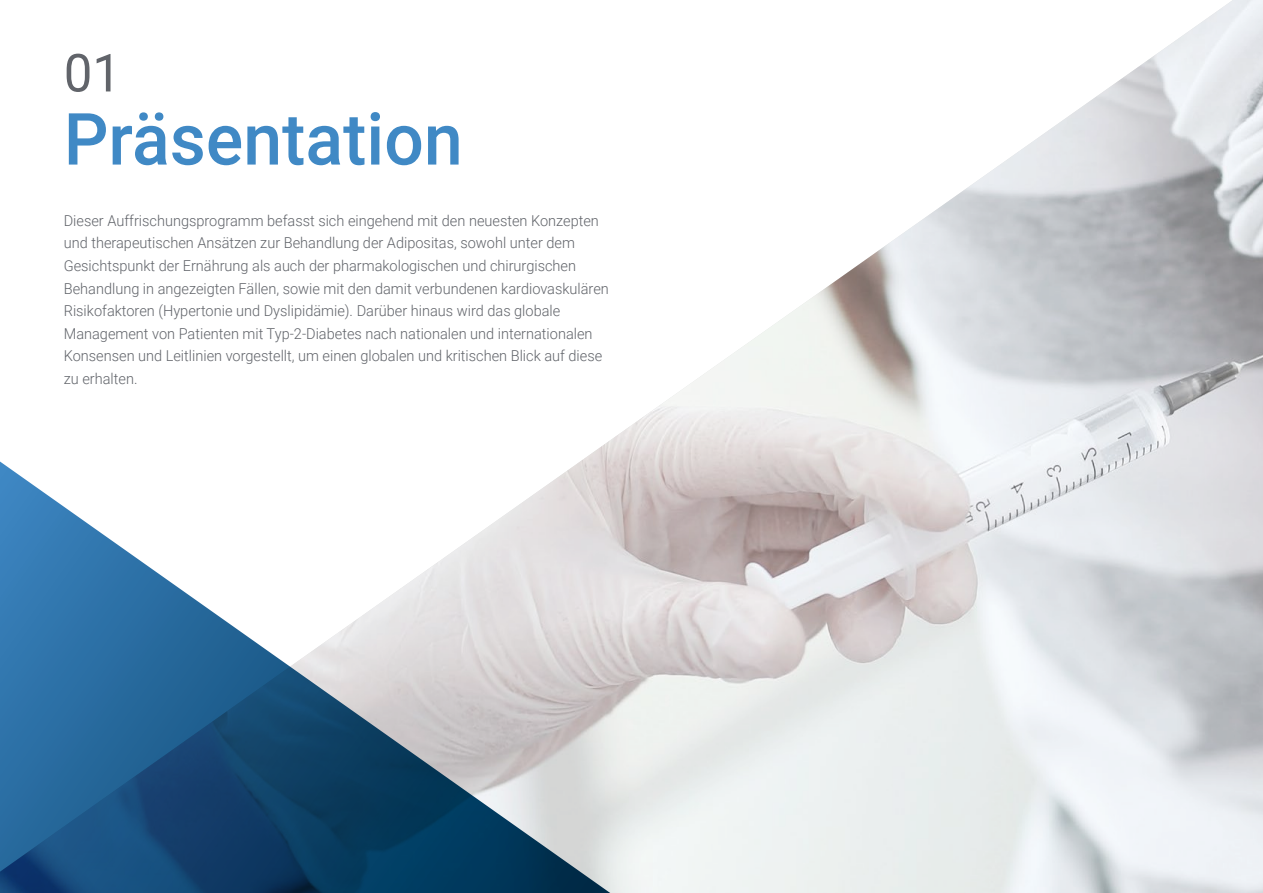
<style>
.page{position:relative;width:1263px;height:893px;background:#fff}
.page>*{position:absolute;margin:0;border:0;box-sizing:border-box;transform-origin:0 0}
.t1{font:500 72px "Roboto";color:#4089c5}
.t2{font:52.5px "Roboto";color:#61646a}
.t3{font:300 15px/22.5px "Roboto";color:#61646a}
</style>
<div class="page">
<img style="left:602px;top:0;width:661px;height:893px">
<svg style="left:0;top:446px;width:640px;height:447px"></svg>
<h2 class="t2" style="left:64px;top:36px;width:59px">01</h2>
<h1 class="t1" style="left:64px;top:89px;width:400px">Präsentation</h1>
<p class="t3" style="left:64px;top:209px;width:547px">Dieser Auffrischungsprogramm befasst sich eingehend mit den neuesten Konzepten und therapeutischen Ansätzen zur Behandlung der Adipositas, sowohl unter dem Gesichtspunkt der Ernährung als auch der pharmakologischen und chirurgischen Behandlung in angezeigten Fällen, sowie mit den damit verbundenen kardiovaskulären Risikofaktoren (Hypertonie und Dyslipidämie). Darüber hinaus wird das globale Management von Patienten mit Typ-2-Diabetes nach nationalen und internationalen Konsensen und Leitlinien vorgestellt, um einen globalen und kritischen Blick auf diese zu erhalten.</p>
</div>
